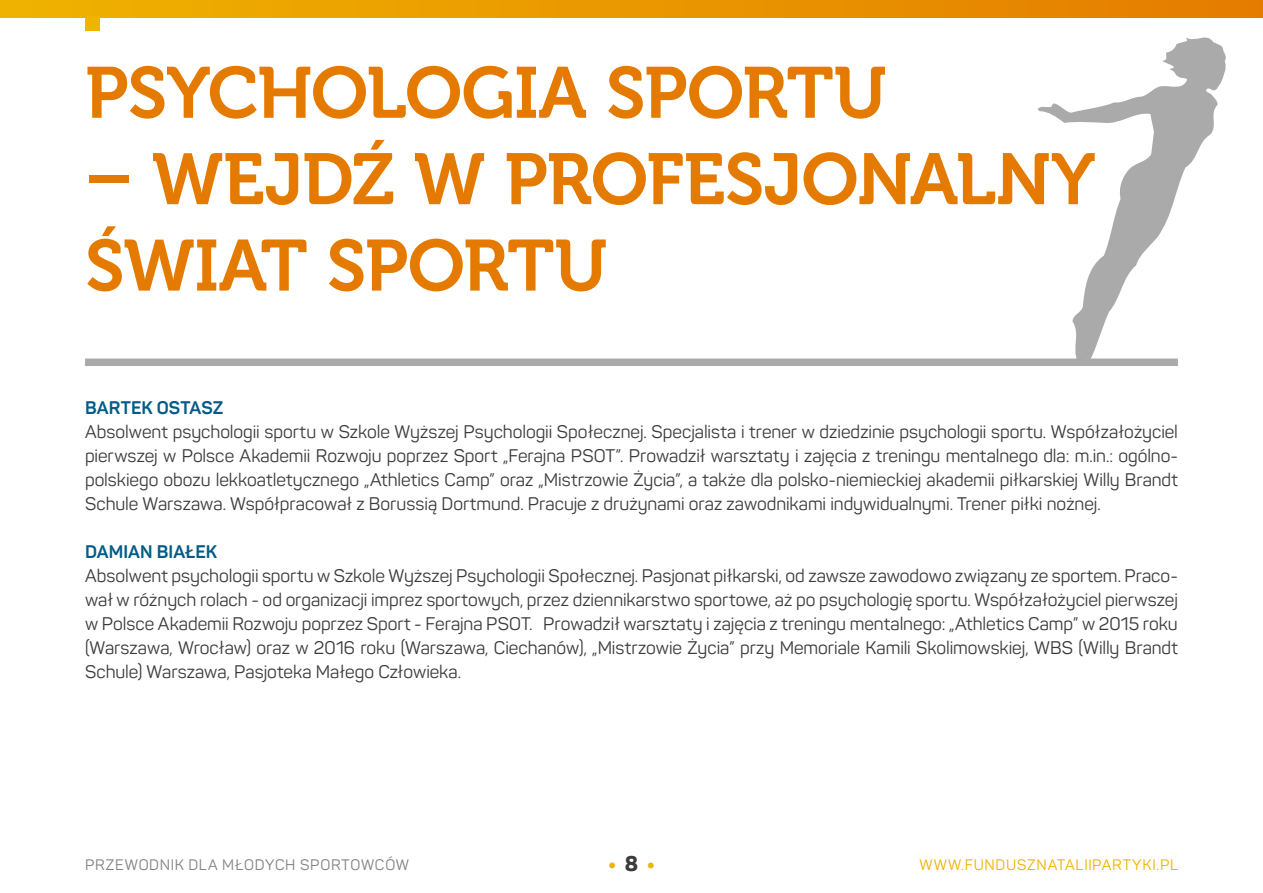
<style>
.page{position:relative;width:1263px;height:893px;background:#fff}
.page>*{position:absolute;margin:0;border:0;box-sizing:border-box;transform-origin:0 0}
.t1{font:72px/86.4px "Museo 700";letter-spacing:-.015em;color:#e47b00}
.t2{font:800 21px "Panton";color:#efb300}
.t3{font:18px/24px "Panton";color:#3b3b3b;text-align:justify}
.t4{font:700 18px "Panton";letter-spacing:.005em;color:#005b88}
.t5{font:15px "Panton";letter-spacing:.045em;color:#818181}
.t6{font:15px "Panton";letter-spacing:.05em;color:#efb300}
.s1{color:#3b3b3b}
</style>
<div class="page">
<div style="left:0;top:0;width:1263px;height:17px;background:linear-gradient(to right,#efb300,#e47c00)"></div>
<div style="left:85px;top:16px;width:15px;height:15px;background:#efb300"></div>
<div style="left:85px;top:359px;width:1093px;height:7px;background:#aaa"></div>
<svg style="left:1037px;top:37px;width:189px;height:322px"></svg>
<h1 class="t1" style="left:85px;top:51px;width:803px">PSYCHOLOGIA SPORTU</h1>
<h1 class="t1" style="left:85px;top:137px;width:1012px">– WEJDŹ W PROFESJONALNY<br>ŚWIAT SPORTU</h1>
<p class="t4" style="left:85px;top:396px;width:140px">BARTEK OSTASZ</p>
<p class="t3" style="left:85px;top:420px;width:1094px">Absolwent psychologii sportu w Szkole Wyższej Psychologii Społecznej. Specjalista i trener w dziedzinie psychologii sportu. Współzałożyciel pierwszej w Polsce Akademii Rozwoju poprzez Sport „Ferajna PSOT”. Prowadził warsztaty i zajęcia z treningu mentalnego dla: m.in.: ogólno&shy;polskiego obozu lekkoatletycznego „Athletics Camp” oraz „Mistrzowie Życia”, a także dla polsko-niemieckiej akademii piłkarskiej Willy Brandt Schule Warszawa. Współpracował z Borussią Dortmund. Pracuje z drużynami oraz zawodnikami indywidualnymi. Trener piłki nożnej.</p>
<p class="t4" style="left:85px;top:540px;width:134px">DAMIAN BIAŁEK</p>
<p class="t3" style="left:85px;top:564px;width:1094px">Absolwent psychologii sportu w Szkole Wyższej Psychologii Społecznej. Pasjonat piłkarski, od zawsze zawodowo związany ze sportem. Praco&shy;wał w różnych rolach - od organizacji imprez sportowych, przez dziennikarstwo sportowe, aż po psychologię sportu. Współzałożyciel pierwszej w Polsce Akademii Rozwoju poprzez Sport - Ferajna PSOT. Prowadził warsztaty i zajęcia z treningu mentalnego: „Athletics Camp” w 2015 roku (Warszawa, Wrocław) oraz w 2016 roku (Warszawa, Ciechanów), „Mistrzowie Życia” przy Memoriale Kamili Skolimowskiej, WBS (Willy Brandt Schule) Warszawa, Pasjoteka Małego Człowieka.</p>
<p class="t5" style="left:85px;top:855px;width:326px">PRZEWODNIK DLA MŁODYCH SPORTOWCÓW</p>
<p class="t2" style="left:608px;top:851px;width:48px">• <span class="s1">8</span> •</p>
<p class="t6" style="left:919px;top:855px;width:260px">WWW.FUNDUSZNATALIIPARTYKI.PL</p>
</div>
